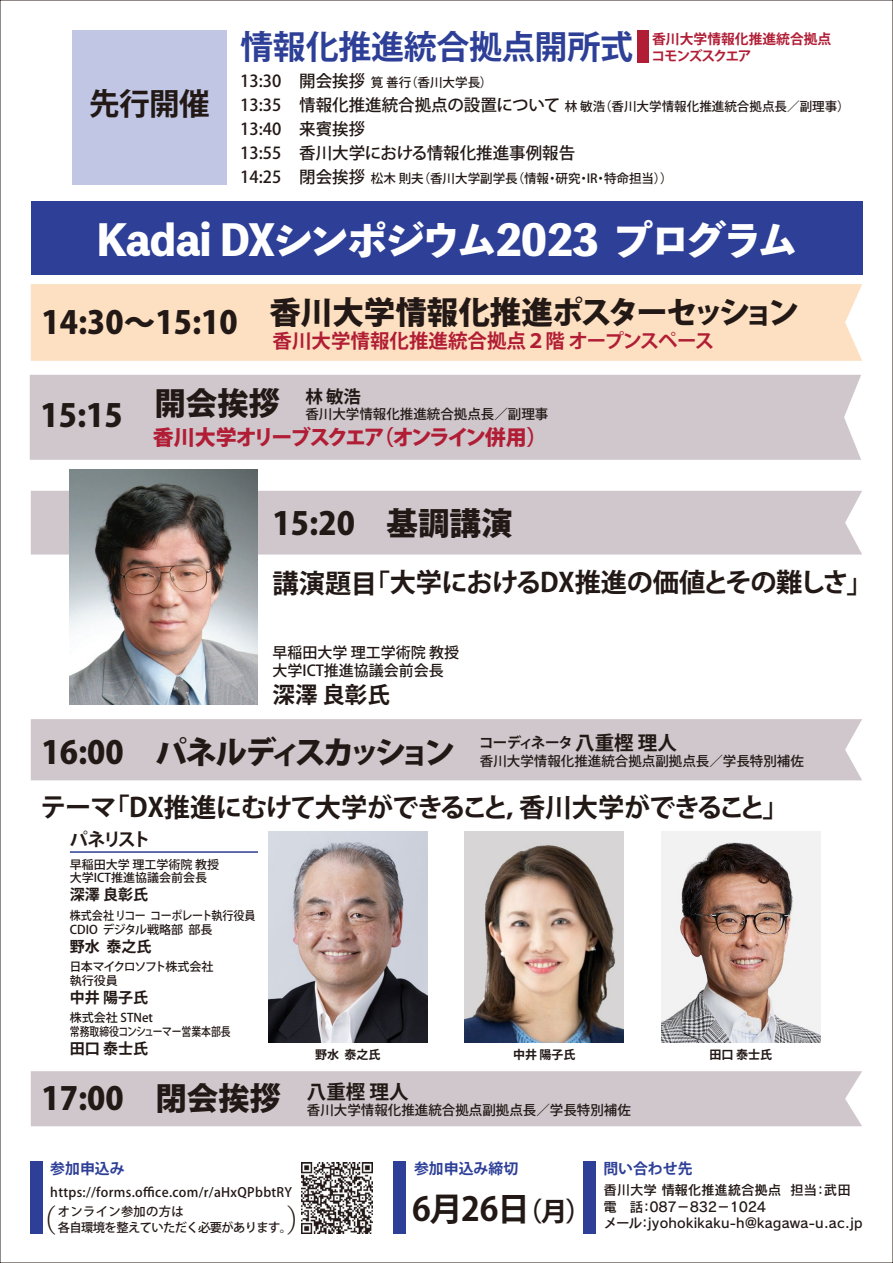
<style>
.page{position:relative;width:893px;height:1263px;background:#fff}
.page>*{position:absolute;margin:0;border:0;box-sizing:border-box;transform-origin:0 0}
.t1{font:800 42px "Toppan Bunkyu Midashi Gothic Std N";letter-spacing:-.075em;color:#fff}
.t2{font:700 33px "Koz Go Pr 6 N";letter-spacing:-.01em;color:#2d3f97}
.t3{font:700 32.85px "Koz Go Pr 6 N";letter-spacing:-.035em;color:#221815}
.t4{font:800 31.5px "Koz Go Pr 6 N";color:#221815}
.t5{font:800 31.5px "Koz Go Pr 6 N";letter-spacing:-.135em;color:#221815}
.t6{font:31.5px "Koz Min Pr 6 N";color:#221815;scale:.75 1}
.t7{font:700 30.6px "Koz Go Pr 6 N";color:#221815}
.t8{font:700 26.25px "Koz Go Pr 6 N";letter-spacing:-.04em;color:#221815}
.t9{font:700 26.25px "Koz Go Pr 6 N";letter-spacing:-.02em;color:#221815}
.t10{font:700 22.5px "Koz Go Pr 6 N";color:#221815}
.t11{font:800 21px "Koz Go Pr 6 N";letter-spacing:-.11em;color:#b11d35}
.t12{font:700 19.5px "Koz Go Pr 6 N";color:#b11d35}
.t13{font:700 19.5px "Koz Go Pr 6 N";color:#221815}
.t14{font:700 18px "Koz Go Pr 6 N";letter-spacing:-.15em;color:#221815}
.t15{font:700 17.4px "Koz Go Pr 6 N";color:#221815}
.t16{font:500 16.5px/24px "Koz Go Pr 6 N";color:#221815}
.t17{font:500 15px/18px "Koz Go Pr 6 N";color:#221815}
.t18{font:700 15px "Koz Go Pr 6 N";color:#221815}
.t19{font:700 14.85px "Koz Go Pr 6 N";color:#2d3f97}
.t20{font:700 14.7px "Koz Go Pr 6 N";letter-spacing:-.065em;color:#221815}
.t21{font:700 13.8px/17.4px "Koz Go Pr 6 N";color:#b11d35}
.t22{font:500 13.5px "Koz Go Pr 6 N";color:#221815}
.t23{font:13.5px/16.5px "Rodin Pro N DB";letter-spacing:-.015em;color:#221815}
.t24{font:500 12.9px "Koz Go Pr 6 N";letter-spacing:.025em;color:#221815}
.t25{font:500 12.6px/24px "Koz Go Pr 6 N";color:#221815}
.t26{font:500 12.3px "Koz Go Pr 6 N";letter-spacing:-.05em;color:#221815}
.t27{font:500 12.3px "Koz Go Pr 6 N";letter-spacing:.025em;color:#221815}
.t28{font:500 12px/13.5px "Koz Go Pr 6 N";color:#221815}
.t29{font:500 12px/13.5px "Koz Go Pr 6 N";color:#221815;scale:.92 1}
.t30{font:500 12px/13.5px "Koz Go Pr 6 N";letter-spacing:-.04em;color:#221815}
.t31{font:700 12px "Koz Go Pr 6 N";color:#221815}
.s1{font-size:16.5px}
.s2{font-size:19.5px}
.s3{font-size:26.25px}
</style>
<div class="page">
<div style="left:30px;top:375px;width:831px;height:85px;background:#d0c7cd"></div>
<div style="left:31px;top:1071px;width:831px;height:55px;background:#d0c7cd"></div>
<div style="left:31px;top:719px;width:831px;height:61px;background:#d0c7cd"></div>
<div style="left:31px;top:284px;width:831px;height:77px;background:#fce0c1"></div>
<div style="left:31px;top:201px;width:831px;height:73px;background:#2d3f97"></div>
<div style="left:31px;top:491px;width:831px;height:63px;background:#d0c7cd"></div>
<div style="left:30px;top:1161px;width:13px;height:72px;background:#2d3f97"></div>
<div style="left:393px;top:1161px;width:13px;height:72px;background:#2d3f97"></div>
<div style="left:583px;top:1161px;width:12px;height:72px;background:#2d3f97"></div>
<img style="left:268px;top:831px;width:159px;height:212px">
<img style="left:465px;top:831px;width:159px;height:212px">
<img style="left:662px;top:831px;width:158px;height:212px">
<div style="left:72px;top:30px;width:155px;height:155px;background:#c0c6e4"></div>
<img style="left:302px;top:1162px;width:71px;height:71px">
<img style="left:70px;top:469px;width:188px;height:236px">
<div style="left:637px;top:30px;width:11px;height:33px;background:#b11d35"></div>
<hr style="left:70px;top:851px;width:188px;height:2px;background:#2d3f97">
<h3 class="t7" style="left:89px;top:86px;width:122px">先行開催</h3>
<h2 class="t2" style="left:240px;top:28px;width:394px">情報化推進統合拠点開所式</h2>
<p class="t25" style="left:240px;top:71px;width:611px"><span class="s1">13:30 開会挨拶</span> 筧 善行（香川大学長）<br><span class="s1">13:35 情報化推進統合拠点の設置について</span> 林 敏浩（香川大学情報化推進統合拠点長／副理事）</p>
<h3 class="t16" style="left:240px;top:118px;width:336px">13:40 来賓挨拶<br>13:55 香川大学における情報化推進事例報告</h3>
<p class="t25" style="left:240px;top:167px;width:440px"><span class="s1">14:25 閉会挨拶</span> 松木 則夫（香川大学副学長（情報・研究・IR・特命担当））　</p>
<p class="t21" style="left:651px;top:30px;width:182px">香川大学情報化推進統合拠点コモンズスクエア</p>
<h1 class="t1" style="left:96px;top:207px;width:704px">Kadai DXシンポジウム2023 プログラム</h1>
<h3 class="t4" style="left:41px;top:294px;width:759px">14:30～15:10　香川大学情報化推進ポスターセッション</h3>
<h3 class="t12" style="left:273px;top:330px;width:443px">香川大学情報化推進統合拠点２階 オープンスペース</h3>
<h3 class="t15" style="left:305px;top:386px;width:57px">林 敏浩</h3>
<p class="t22" style="left:305px;top:406px;width:245px">香川大学情報化推進統合拠点長／副理事</p>
<h3 class="t4" style="left:40px;top:392px;width:241px">15:15　開会挨拶</h3>
<h3 class="t11" style="left:153px;top:426px;width:396px">香川大学オリーブスクエア（オンライン併用）</h3>
<h3 class="t4" style="left:273px;top:506px;width:241px">15:20　基調講演</h3>
<h3 class="t9" style="left:273px;top:567px;width:602px">講演題目「大学におけるDX推進の価値とその難しさ」</h3>
<p class="t17" style="left:273px;top:644px;width:188px">早稲田大学 理工学術院 教授大学ICT推進協議会前会長</p>
<h3 class="t10" style="left:273px;top:682px;width:119px">深澤 良彰氏</h3>
<h3 class="t5" style="left:41px;top:734px;width:415px">16:00 パネルディスカッション</h3>
<p class="t20" style="left:479px;top:734px;width:199px">コーディネータ <span class="s2">八重樫 理人</span></p>
<p class="t22" style="left:480px;top:753px;width:326px">香川大学情報化推進統合拠点副拠点長／学長特別補佐</p>
<h3 class="t8" style="left:40px;top:793px;width:750px">テーマ「DX推進にむけて大学ができること，香川大学ができること」</h3>
<h3 class="t14" style="left:70px;top:829px;width:82px">パネリスト</h3>
<p class="t28" style="left:70px;top:858px;width:151px">早稲田大学 理工学術院 教授大学ICT推進協議会前会長</p>
<p class="t18" style="left:70px;top:886px;width:80px">深澤 良彰氏</p>
<p class="t29" style="left:70px;top:909px;width:203px">株式会社 リコー コーポレート執行役員<br>CDIO デジタル戦略部 部長</p>
<p class="t18" style="left:70px;top:937px;width:83px">野水 泰之氏</p>
<p class="t30" style="left:69px;top:960px;width:146px">日本マイクロソフト株式会社執行役員</p>
<p class="t18" style="left:70px;top:988px;width:80px">中井 陽子氏</p>
<p class="t28" style="left:70px;top:1011px;width:162px">株式会社 STNet<br>常務取締役コンシューマー営業本部長</p>
<p class="t18" style="left:70px;top:1039px;width:80px">田口 泰士氏</p>
<h3 class="t4" style="left:41px;top:1081px;width:241px">17:00　閉会挨拶</h3>
<p class="t31" style="left:315px;top:1047px;width:67px">野水 泰之氏</p>
<p class="t31" style="left:513px;top:1047px;width:64px">中井 陽子氏</p>
<p class="t31" style="left:709px;top:1047px;width:64px">田口 泰士氏</p>
<h3 class="t13" style="left:307px;top:1080px;width:103px">八重樫 理人</h3>
<p class="t22" style="left:307px;top:1102px;width:326px">香川大学情報化推進統合拠点副拠点長／学長特別補佐</p>
<p class="t19" style="left:50px;top:1160px;width:76px">参加申込み</p>
<p class="t24" style="left:50px;top:1185px;width:243px">https://forms.office.com/r/aHxQPbbtRY</p>
<p class="t27" style="left:58px;top:1204px;width:127px">オンライン参加の方は</p>
<h3 class="t6" style="left:32px;top:1202px;width:33px">（</h3>
<h3 class="t6" style="left:287px;top:1202px;width:33px">）</h3>
<p class="t26" style="left:58px;top:1221px;width:236px">各自環境を整えていただく必要があります。</p>
<p class="t19" style="left:414px;top:1160px;width:106px">参加申込み締切</p>
<h3 class="t3" style="left:412px;top:1190px;width:181px">6月26日<span class="s3">（月）</span></h3>
<p class="t23" style="left:604px;top:1181px;width:260px">香川大学 情報化推進統合拠点 担当：武田電　話：087－832－1024<br>メール：jyohokikaku-h@kagawa-u.ac.jp</p>
<p class="t19" style="left:603px;top:1160px;width:91px">問い合わせ先</p>
</div>
